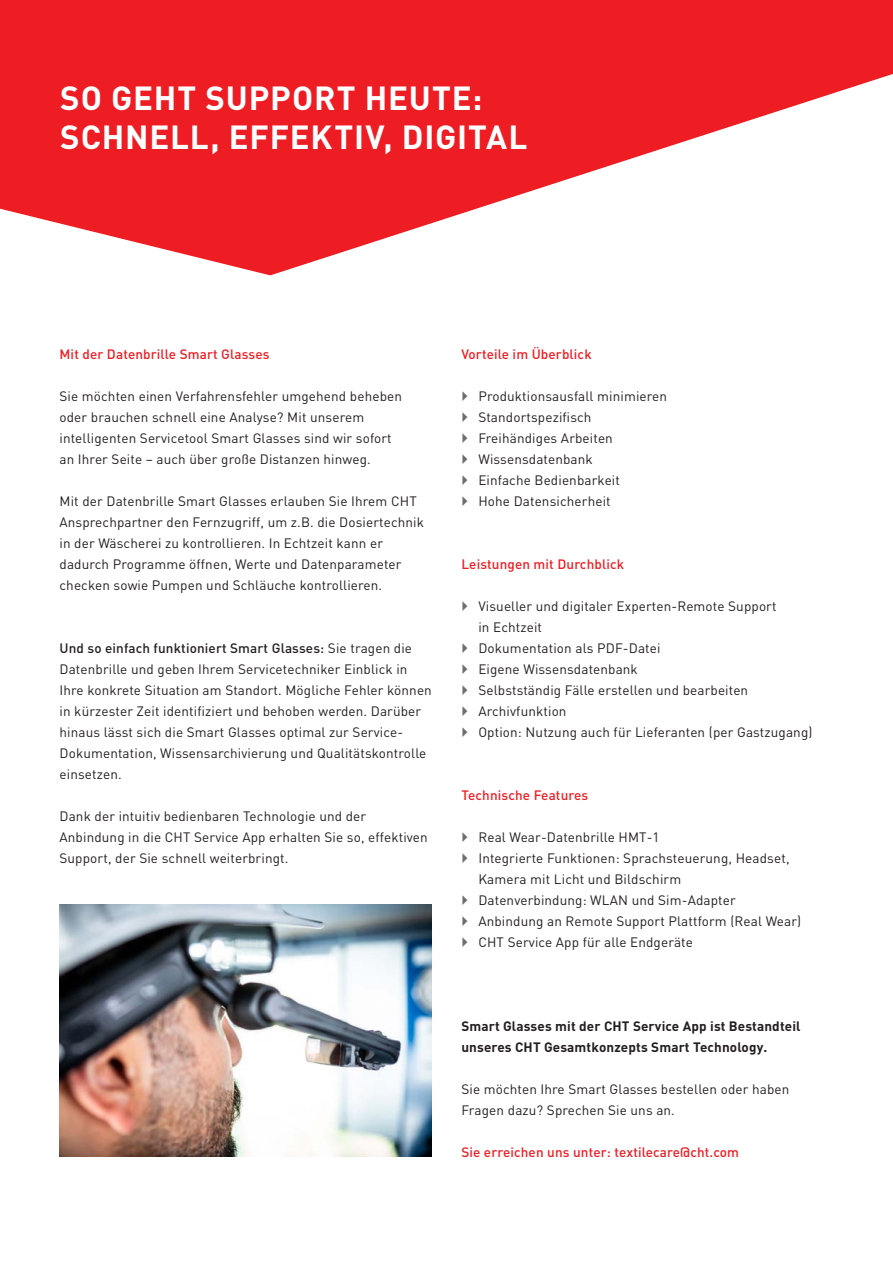
<style>
.page{position:relative;width:893px;height:1263px;background:#fff}
.page>*{position:absolute;margin:0;border:0;box-sizing:border-box;transform-origin:0 0}
._28_30pt_bold_versal{font:700 33px/39.6px "DIN Pro";letter-spacing:.025em;color:#fff}
.Copy_regular_9_11_5{font:13.5px/21px "DIN Pro";letter-spacing:.01em;color:#231f20}
.Copy_regular_9_11_5-2{font:500 13.5px "DIN Pro";letter-spacing:.01em;color:#ee1d23}
.Copy_regular_9_11_5-3{font:700 13.5px/21px "DIN Pro";letter-spacing:.01em;color:#231f20}
.s1{font-weight:500}
</style>
<div class="page">
<svg style="left:0;top:0;width:893px;height:275px;fill:#ee1d23"></svg>
<img style="left:60px;top:905px;width:372px;height:252px">
<p class="_28_30pt_bold_versal" style="left:60px;top:77px;width:469px">SO GEHT SUPPORT HEUTE:<br>SCHNELL, EFFEKTIV, DIGITAL</p>
<p class="Copy_regular_9_11_5-2" style="left:60px;top:345px;width:212px">Mit der Datenbrille Smart Glasses</p>
<p class="Copy_regular_9_11_5" style="left:60px;top:385px;width:344px">Sie möchten einen Verfahrensfehler umgehend beheben oder brauchen schnell eine Analyse? Mit unserem intelligenten Servicetool Smart Glasses sind wir sofort an Ihrer Seite – auch über große Distanzen hinweg.</p>
<p class="Copy_regular_9_11_5" style="left:60px;top:490px;width:366px">Mit der Datenbrille Smart Glasses erlauben Sie Ihrem CHT Ansprechpartner den Fernzugriff, um z.B. die Dosiertechnik in der Wäscherei zu kontrollieren. In Echtzeit kann er dadurch Programme öffnen, Werte und Datenparameter checken sowie Pumpen und Schläuche kontrollieren.</p>
<p class="Copy_regular_9_11_5" style="left:60px;top:637px;width:374px"><span class="s1">Und so einfach funktioniert Smart Glasses:</span> Sie tragen die Datenbrille und geben Ihrem Servicetechniker Einblick in Ihre konkrete Situation am Standort. Mögliche Fehler können in kürzester Zeit identifiziert und behoben werden. Darüber hinaus lässt sich die Smart Glasses optimal zur Service-Dokumentation, Wissensarchivierung und Qualitätskontrolle einsetzen.</p>
<p class="Copy_regular_9_11_5" style="left:60px;top:805px;width:370px">Dank der intuitiv bedienbaren Technologie und der<br>Anbindung in die CHT Service App erhalten Sie so, effektiven<br>Support, der Sie schnell weiterbringt.</p>
<p class="Copy_regular_9_11_5-2" style="left:461px;top:345px;width:132px">Vorteile im Überblick</p>
<p class="Copy_regular_9_11_5" style="left:478px;top:385px;width:190px">Produktionsausfall minimieren</p>
<p class="Copy_regular_9_11_5" style="left:478px;top:406px;width:115px">Standortspezifisch</p>
<p class="Copy_regular_9_11_5" style="left:478px;top:427px;width:136px">Freihändiges Arbeiten</p>
<p class="Copy_regular_9_11_5" style="left:478px;top:448px;width:116px">Wissensdatenbank</p>
<p class="Copy_regular_9_11_5" style="left:478px;top:469px;width:143px">Einfache Bedienbarkeit</p>
<p class="Copy_regular_9_11_5" style="left:478px;top:490px;width:134px">Hohe Datensicherheit</p>
<p class="Copy_regular_9_11_5-2" style="left:461px;top:555px;width:164px">Leistungen mit Durchblick</p>
<p class="Copy_regular_9_11_5" style="left:478px;top:595px;width:300px">Visueller und digitaler Experten-Remote Support in Echtzeit</p>
<p class="Copy_regular_9_11_5" style="left:478px;top:637px;width:184px">Dokumentation als PDF-Datei</p>
<p class="Copy_regular_9_11_5" style="left:478px;top:658px;width:161px">Eigene Wissensdatenbank</p>
<p class="Copy_regular_9_11_5" style="left:478px;top:679px;width:271px">Selbstständig Fälle erstellen und bearbeiten</p>
<p class="Copy_regular_9_11_5" style="left:478px;top:700px;width:90px">Archivfunktion</p>
<p class="Copy_regular_9_11_5" style="left:478px;top:721px;width:336px">Option: Nutzung auch für Lieferanten (per Gastzugang)</p>
<p class="Copy_regular_9_11_5-2" style="left:461px;top:786px;width:128px">Technische Features</p>
<p class="Copy_regular_9_11_5" style="left:478px;top:826px;width:183px">Real Wear-Datenbrille HMT-1</p>
<p class="Copy_regular_9_11_5" style="left:478px;top:847px;width:313px">Integrierte Funktionen: Sprachsteuerung, Headset,<br>Kamera mit Licht und Bildschirm</p>
<p class="Copy_regular_9_11_5" style="left:478px;top:889px;width:259px">Datenverbindung: WLAN und Sim-Adapter</p>
<p class="Copy_regular_9_11_5" style="left:478px;top:910px;width:324px">Anbindung an Remote Support Plattform (Real Wear)</p>
<p class="Copy_regular_9_11_5" style="left:478px;top:931px;width:216px">CHT Service App für alle Endgeräte</p>
<p class="Copy_regular_9_11_5-3" style="left:461px;top:1015px;width:341px">Smart Glasses mit der CHT Service App ist Bestandteil unseres CHT Gesamtkonzepts Smart Technology.</p>
<p class="Copy_regular_9_11_5" style="left:461px;top:1078px;width:330px">Sie möchten Ihre Smart Glasses bestellen oder haben<br>Fragen dazu? Sprechen Sie uns an.</p>
<p class="Copy_regular_9_11_5-2" style="left:461px;top:1143px;width:279px">Sie erreichen uns unter: textilecare@cht.com</p>
</div>
